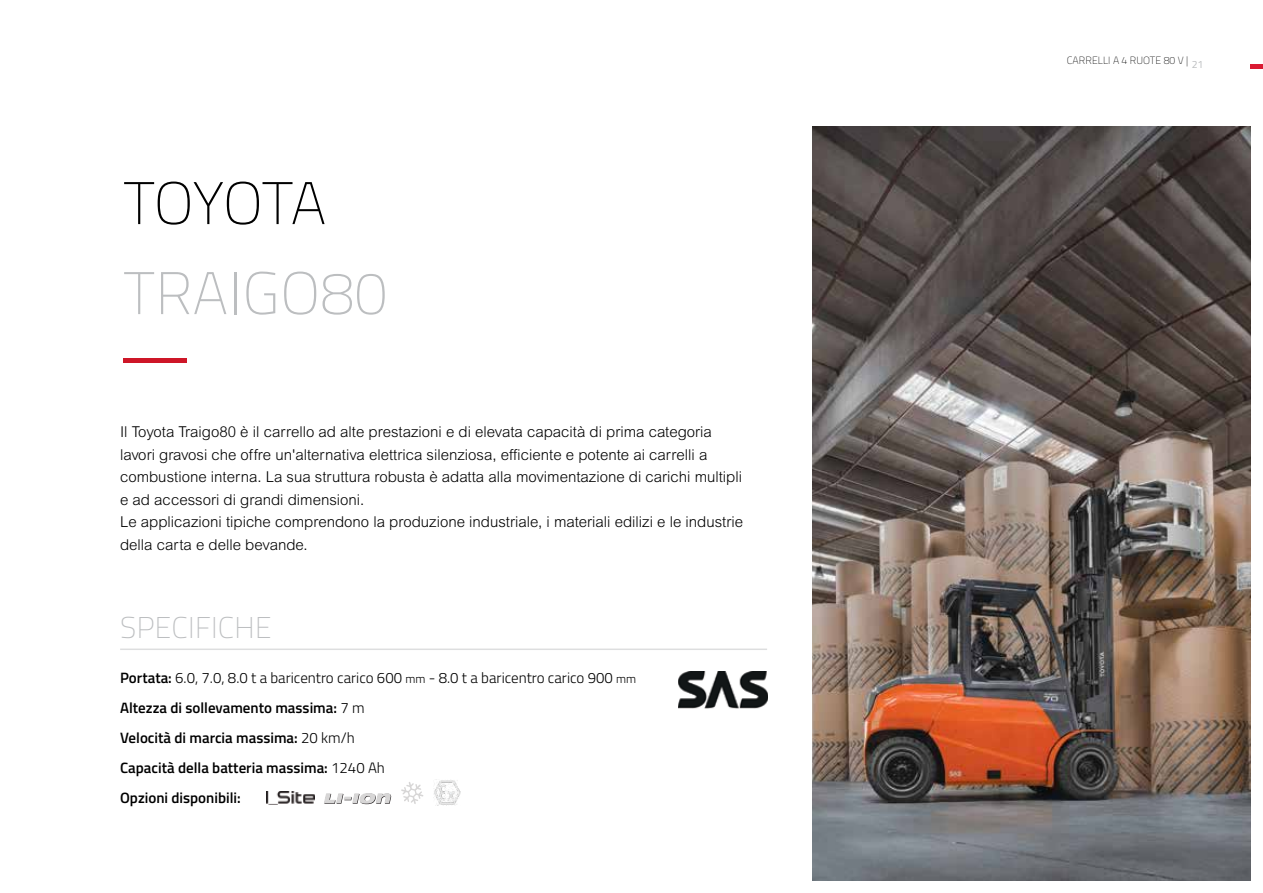
<style>
.page{position:relative;width:1263px;height:893px;background:#fff}
.page>*{position:absolute;margin:0;border:0;box-sizing:border-box;transform-origin:0 0}
.t1{font:100 60px "Titillium";letter-spacing:.01em;color:#bcbec0}
.t2{font:100 60px "Titillium";letter-spacing:-.02em;color:#000}
.t3{font:100 30px "Titillium";letter-spacing:.01em;color:#bcbec0}
.t4{font:300 15px/22.5px "Arial MT Std";color:#000}
.t5{font:600 15px/30px "Titillium";color:#000}
.t6{font:100 10.5px "Titillium";letter-spacing:.01em;color:#000}
.t7{font:10.5px "Titillium";color:#bcbec0}
.s1{font-weight:300}
.s2{font-weight:300;font-size:12px}
</style>
<div class="page">
<div style="left:1250px;top:64px;width:13px;height:5px;background:#da1a32"></div>
<hr style="left:120px;top:648px;width:647px;height:2px;background:#bcbec0">
<hr style="left:123px;top:358px;width:64px;height:4px;background:#ce1628">
<img style="left:812px;top:126px;width:438px;height:754px">
<img style="left:679px;top:672px;width:89px;height:37px">
<img style="left:433px;top:779px;width:27px;height:26px">
<svg style="left:401px;top:782px;width:22px;height:22px"></svg>
<svg style="left:324px;top:793px;width:67px;height:11px"></svg>
<img style="left:267px;top:792px;width:47px;height:13px">
<h1 class="t2" style="left:123px;top:160px;width:204px">TOYOTA</h1>
<h1 class="t1" style="left:123px;top:250px;width:266px">TRAIGO80</h1>
<p class="t4" style="left:120px;top:421px;width:624px">Il Toyota Traigo80 è il carrello ad alte prestazioni e di elevata capacità di prima categoria lavori gravosi che offre un'alternativa elettrica silenziosa, efficiente e potente ai carrelli a combustione interna. La sua struttura robusta è adatta alla movimentazione di carichi multipli e ad accessori di grandi dimensioni.<br>Le applicazioni tipiche comprendono la produzione industriale, i materiali edilizi e le industrie della carta e delle bevande.</p>
<h2 class="t3" style="left:120px;top:606px;width:153px">SPECIFICHE</h2>
<p class="t5" style="left:120px;top:662px;width:518px">Portata: <span class="s1">6.0, 7.0, 8.0 t a baricentro carico 600</span> <span class="s2">mm</span> <span class="s1">- 8.0 t a baricentro carico 900</span> <span class="s2">mm </span>Altezza di sollevamento massima: <span class="s1">7 m<br></span>Velocità di marcia massima: <span class="s1">20 km/h<br></span>Capacità della batteria massima: <span class="s1">1240 Ah<br></span>Opzioni disponibili:</p>
<p class="t6" style="left:1067px;top:53px;width:123px">CARRELLI A 4 RUOTE 80 V |</p>
<p class="t7" style="left:1192px;top:57px;width:13px">21</p>
</div>
